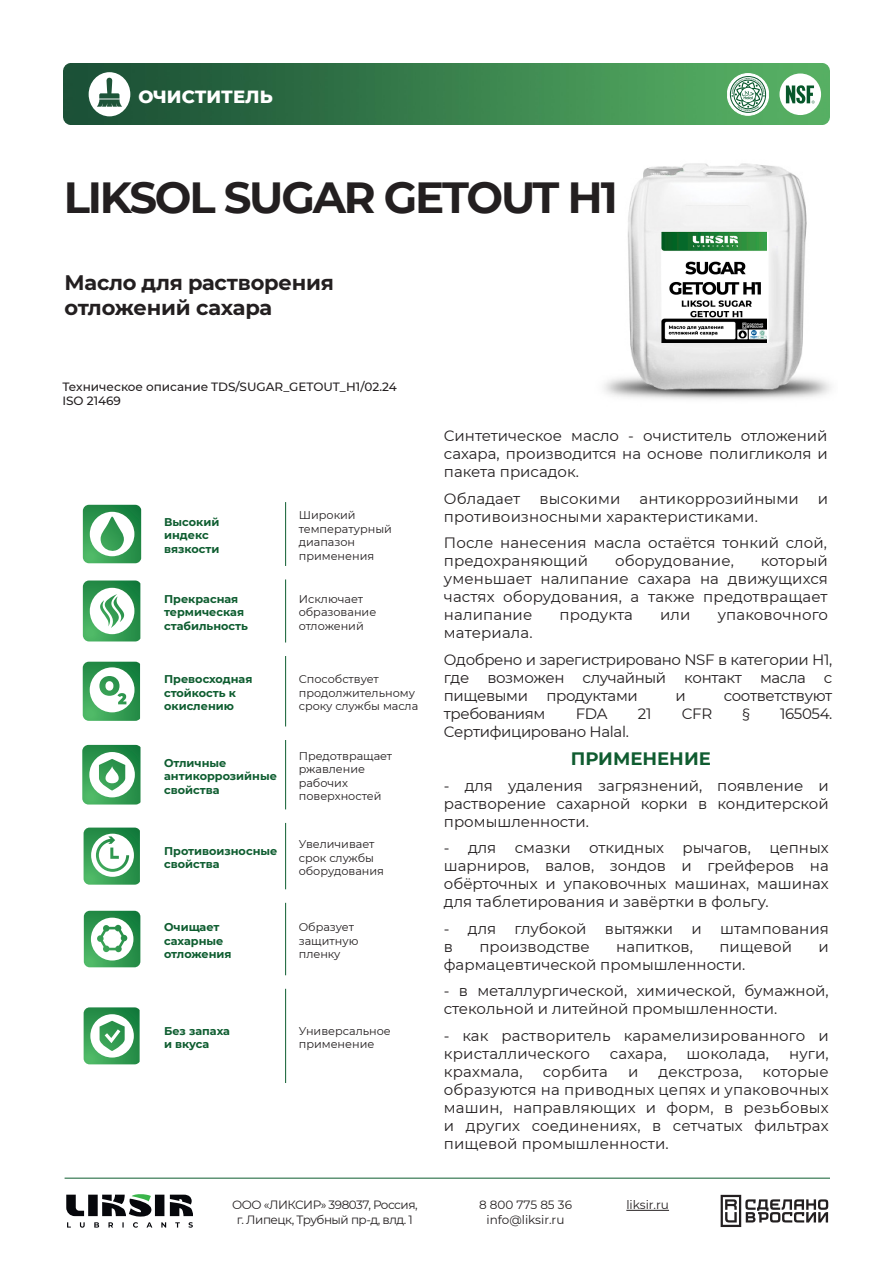
<style>
.page{position:relative;width:893px;height:1263px;background:#fff}
.page>*{position:absolute;margin:0;border:0;box-sizing:border-box;transform-origin:0 0}
.t1{font:700 43.5px "Montserrat";letter-spacing:-.05em;color:#231f20}
.t2{font:700 21px "Montserrat";letter-spacing:-.01em;color:#231f20}
.t3{font:800 18px "Montserrat";color:#fff}
.Заголовок_TDS{font:700 18px "Montserrat";color:#0f5c30}
.t4{font:15px/18px "Montserrat";color:#231f20;text-align:justify}
.t5{font:15px/26.5px "Montserrat";letter-spacing:-.025em;color:#231f20}
.t6{font:500 12px "Montserrat";color:#231f20}
.t7{font:12px "Montserrat";letter-spacing:-.04em;color:#231f20}
.t8{font:12px "Montserrat";color:#231f20}
.t9{font:11.25px/13.5px "Montserrat";color:#231f20}
.t10{font:700 11.25px/13.5px "Montserrat";color:#0e5d30}
</style>
<div class="page">
<img style="left:64px;top:64px;width:765px;height:61px">
<div style="left:779px;top:73px;width:42px;height:42px;background:#fff;border-radius:50%"></div>
<svg style="left:786px;top:85px;width:29px;height:19px"></svg>
<div style="left:727px;top:73px;width:42px;height:42px;background:#fff;border:1px solid #fff;border-radius:50%"></div>
<svg style="left:729px;top:76px;width:40px;height:37px"></svg>
<svg style="left:89px;top:72px;width:41px;height:44px"></svg>
<hr style="left:65px;top:1178px;width:765px;height:1px;background:#0e5d30">
<svg style="left:66px;top:1195px;width:127px;height:32px"></svg>
<hr style="left:626px;top:1210px;width:43px;height:1px;background:#231f20">
<svg style="left:721px;top:1195px;width:107px;height:32px"></svg>
<img style="left:604px;top:163px;width:227px;height:237px">
<hr style="left:285px;top:502px;width:1px;height:64px;background:#0e5d30">
<hr style="left:285px;top:579px;width:1px;height:63px;background:#0e5d30">
<hr style="left:285px;top:656px;width:1px;height:70px;background:#0e5d30">
<hr style="left:285px;top:740px;width:1px;height:69px;background:#0e5d30">
<hr style="left:285px;top:823px;width:1px;height:66px;background:#0e5d30">
<hr style="left:285px;top:903px;width:1px;height:72px;background:#0e5d30">
<hr style="left:285px;top:989px;width:1px;height:94px;background:#0e5d30">
<svg style="left:83px;top:505px;width:58px;height:58px"></svg>
<svg style="left:83px;top:580px;width:57px;height:61px"></svg>
<svg style="left:83px;top:662px;width:57px;height:59px"></svg>
<svg style="left:82px;top:745px;width:59px;height:59px"></svg>
<svg style="left:84px;top:827px;width:56px;height:58px"></svg>
<svg style="left:84px;top:911px;width:56px;height:56px"></svg>
<svg style="left:84px;top:1007px;width:56px;height:57px"></svg>
<img style="left:662px;top:232px;width:105px;height:111px">
<p class="t3" style="left:138px;top:83px;width:136px">ОЧИСТИТЕЛЬ</p>
<p class="t1" style="left:64px;top:166px;width:556px">LIKSOL SUGAR GETOUT Н1</p>
<p class="t2" style="left:65px;top:268px;width:271px">Масло для растворения</p>
<p class="t2" style="left:65px;top:293px;width:209px">отложений сахара</p>
<p class="t6" style="left:62px;top:378px;width:336px">Техническое описание TDS/SUGAR_GETOUT_H1/02.24</p>
<p class="t6" style="left:62px;top:393px;width:60px">ISO 21469</p>
<p class="t10" style="left:164px;top:515px;width:57px">Высокий</p>
<p class="t10" style="left:164px;top:528px;width:46px">индекс</p>
<p class="t10" style="left:164px;top:542px;width:57px">вязкости</p>
<p class="t9" style="left:299px;top:508px;width:58px">Широкий</p>
<p class="t9" style="left:299px;top:522px;width:95px">температурный</p>
<p class="t9" style="left:299px;top:535px;width:58px">диапазон</p>
<p class="t9" style="left:299px;top:549px;width:77px">применения</p>
<p class="t10" style="left:164px;top:592px;width:85px">Прекрасная термическая стабильность</p>
<p class="t9" style="left:299px;top:592px;width:66px">Исключает</p>
<p class="t9" style="left:299px;top:605px;width:79px">образование</p>
<p class="t9" style="left:299px;top:619px;width:67px">отложений</p>
<p class="t10" style="left:164px;top:672px;width:90px">Превосходная стойкость к окислению</p>
<p class="t9" style="left:299px;top:672px;width:121px">Способствует продолжительному сроку службы масла</p>
<p class="t10" style="left:164px;top:755px;width:114px">Отличные антикоррозийные свойства</p>
<p class="t9" style="left:299px;top:749px;width:95px">Предотвращает ржавление</p>
<p class="t9" style="left:299px;top:776px;width:84px">рабочих поверхностей</p>
<p class="t10" style="left:164px;top:843px;width:115px">Противоизносные свойства</p>
<p class="t9" style="left:299px;top:837px;width:87px">Увеличивает срок службы оборудования</p>
<p class="t10" style="left:164px;top:920px;width:69px">Очищает сахарные отложения</p>
<p class="t9" style="left:299px;top:920px;width:57px">Образует</p>
<p class="t9" style="left:299px;top:933px;width:61px">защитную</p>
<p class="t9" style="left:299px;top:947px;width:43px">пленку</p>
<p class="t10" style="left:164px;top:1023px;width:67px">Без запаха</p>
<p class="t10" style="left:164px;top:1037px;width:47px">и вкуса</p>
<p class="t9" style="left:299px;top:1023px;width:94px">Универсальное</p>
<p class="t9" style="left:299px;top:1037px;width:77px">применение</p>
<p class="t7" style="left:232px;top:1197px;width:187px">ООО «ЛИКСИР» 398037, Россия,</p>
<p class="t7" style="left:237px;top:1211px;width:177px">г. Липецк, Трубный пр-д, влд. 1</p>
<p class="t4" style="left:444px;top:426px;width:386px">Синтетическое масло - очиститель отложений сахара, производится на основе полигликоля и пакета присадок.</p>
<p class="t4" style="left:444px;top:489px;width:78px">Обладает</p>
<p class="t4" style="left:539px;top:489px;width:83px">высокими</p>
<p class="t4" style="left:640px;top:489px;width:161px">антикоррозийными</p>
<p class="t4" style="left:818px;top:489px;width:12px">и</p>
<p class="t4" style="left:444px;top:503px;width:385px;line-height:26.5px">противоизносными характеристиками.<br>После нанесения масла остаётся тонкий слой,</p>
<p class="t4" style="left:444px;top:551px;width:146px">предохраняющий</p>
<p class="t4" style="left:615px;top:551px;width:120px">оборудование,</p>
<p class="t4" style="left:444px;top:551px;width:385px;text-indent:317px">который уменьшает налипание сахара на движущихся частях оборудования, а также предотвращает налипание</p>
<p class="t4" style="left:560px;top:605px;width:75px">продукта</p>
<p class="t4" style="left:660px;top:605px;width:32px">или</p>
<p class="t4" style="left:718px;top:605px;width:112px">упаковочного</p>
<p class="t5" style="left:444px;top:619px;width:390px">материала.<br>Одобрено и зарегистрировано NSF в категории Н1,</p>
<p class="t5" style="left:444px;top:668px;width:390px;line-height:18px">где возможен случайный контакт масла с пищевыми продуктами</p>
<p class="t4" style="left:676px;top:686px;width:12px">и</p>
<p class="t5" style="left:724px;top:682px;width:110px">соответствуют</p>
<p class="t5" style="left:444px;top:700px;width:103px">требованиям</p>
<p class="t4" style="left:576px;top:704px;width:33px">FDA</p>
<p class="t4" style="left:638px;top:704px;width:15px">21</p>
<p class="t4" style="left:682px;top:704px;width:32px">CFR</p>
<p class="t4" style="left:742px;top:704px;width:9px">§</p>
<p class="t4" style="left:780px;top:704px;width:54px">165054.</p>
<p class="t5" style="left:444px;top:718px;width:186px">Cертифицировано Halal.</p>
<p class="Заголовок_TDS" style="left:571px;top:746px;width:142px">ПРИМЕНЕНИЕ</p>
<p class="t4" style="left:444px;top:776px;width:386px">- для удаления загрязнений, появление и растворение сахарной корки в кондитерской промышленности.</p>
<p class="t4" style="left:444px;top:838px;width:386px">- для смазки откидных рычагов, цепных шарниров, валов, зондов и грейферов на обёрточных и упаковочных машинах, машинах для таблетирования и завёртки в фольгу.</p>
<p class="t4" style="left:444px;top:919px;width:386px">- для глубокой вытяжки и штампования в</p>
<p class="t4" style="left:479px;top:937px;width:112px">производстве</p>
<p class="t4" style="left:616px;top:937px;width:78px">напитков,</p>
<p class="t4" style="left:719px;top:937px;width:74px">пищевой</p>
<p class="t4" style="left:818px;top:937px;width:12px">и</p>
<p class="t4" style="left:444px;top:955px;width:303px">фармацевтической промышленности.</p>
<p class="t4" style="left:444px;top:981px;width:386px">- в металлургической, химической, бумажной, стекольной и литейной промышленности.</p>
<p class="t4" style="left:444px;top:1026px;width:386px">- как растворитель карамелизированного и кристаллического</p>
<p class="t4" style="left:610px;top:1044px;width:58px">сахара,</p>
<p class="t4" style="left:687px;top:1044px;width:84px">шоколада,</p>
<p class="t4" style="left:789px;top:1044px;width:41px">нуги,</p>
<p class="t4" style="left:444px;top:1062px;width:80px">крахмала,</p>
<p class="t4" style="left:543px;top:1062px;width:67px">сорбита</p>
<p class="t4" style="left:628px;top:1062px;width:12px">и</p>
<p class="t4" style="left:658px;top:1062px;width:85px">декстроза,</p>
<p class="t4" style="left:444px;top:1062px;width:386px;text-indent:319px">которые образуются на приводных цепях и упаковочных машин, направляющих и форм, в резьбовых и других соединениях, в сетчатых фильтрах пищевой промышленности.</p>
<p class="t8" style="left:479px;top:1197px;width:94px">8 800 775 85 36</p>
<p class="t8" style="left:486px;top:1211px;width:79px">info@liksir.ru</p>
<p class="t8" style="left:626px;top:1197px;width:44px">liksir.ru</p>
</div>
